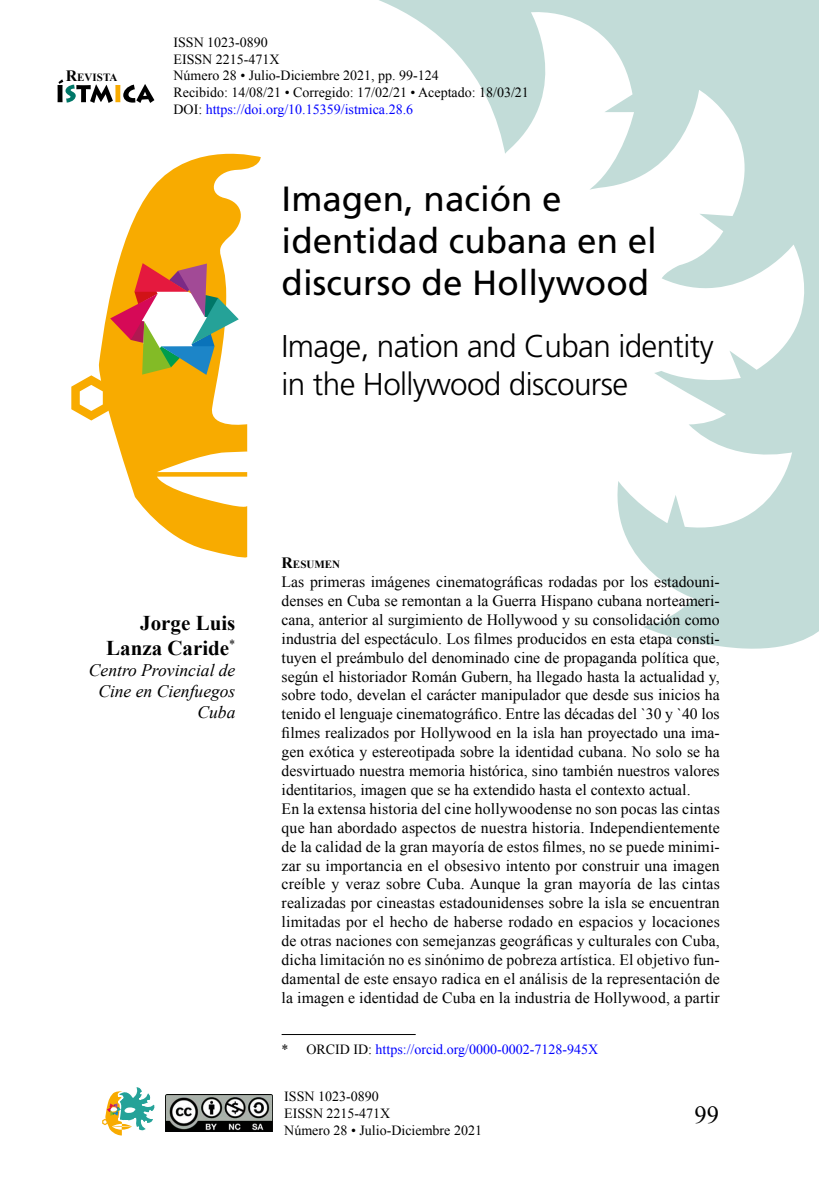
<style>
.page{position:relative;width:819px;height:1197px;background:#fff}
.page>*{position:absolute;margin:0;border:0;box-sizing:border-box;transform-origin:0 0}
.t1{font:35px/42px "Frutiger";color:#000}
.t2{font:300 31.5px/37.8px "Frutiger";letter-spacing:-.02em;color:#000}
.t3{font:24.5px "Times New Roman";color:#000}
.t4{font:700 21px/25.2px "Times New Roman";color:#000;text-align:right}
.t5{font:italic 17.5px/21px "Times New Roman";color:#000;text-align:right}
.t6{font:15.75px/18.9px "Times New Roman";color:#000}
.t7{font:14px/16.8px "Times New Roman";color:#000}
.t8{font:14px "Times New Roman";color:#00f}
.t9{font:700 11.03px "Times New Roman";color:#000}
.s1{font-size:15.75px}
.s2{font-style:inherit}
.s3{color:#00f}
.s4{color:#000}
</style>
<div class="page">
<svg style="left:102px;top:1087px;width:64px;height:49px"></svg>
<img style="left:166px;top:1094px;width:106px;height:38px">
<svg style="left:388px;top:4px;width:431px;height:645px"></svg>
<svg style="left:58px;top:79px;width:96px;height:24px"></svg>
<svg style="left:111px;top:153px;width:150px;height:405px"></svg>
<svg style="left:71px;top:263px;width:168px;height:158px"></svg>
<hr style="left:282px;top:1034px;width:134px;height:1px;background:#000">
<p class="t9" style="left:66px;top:69px;width:53px"><span class="s1">R</span>EVISTA</p>
<p class="t7" style="left:173px;top:34px;width:357px">ISSN 1023-0890<br>EISSN 2215-471X<br><span class="s2">N</span>úmero <span class="s2">28 •</span> Julio-Diciembre 2021, pp. 99-124<br>Recibido: 14/08/21 • Corregido: 17/02/21 • Aceptado: 18/03/21<br>DOI: <span class="s3">https://doi.org/10.15359/istmica.28.6</span></p>
<h1 class="t1" style="left:282px;top:177px;width:377px">Imagen, nación e identidad cubana en el discurso de Hollywood</h1>
<h2 class="t2" style="left:282px;top:328px;width:434px">Image, nation and Cuban identity in the Hollywood discourse</h2>
<h3 class="t4" style="left:106px;top:610px;width:131px">Jorge Luis<br>Lanza Caride<sup>*</sup></h3>
<p class="t5" style="left:89px;top:660px;width:148px">Centro Provincial de<br>Cine en Cienfuegos<br>Cuba</p>
<p class="t9" style="left:282px;top:557px;width:60px"><span class="s1">R</span>ESUMEN</p>
<p class="t6" style="left:282px;top:572px;width:440px">Las primeras imágenes cinematográficas rodadas por los estadouni&shy;denses en Cuba se remontan a la Guerra Hispano cubana norteameri&shy;cana, anterior al surgimiento de Hollywood y su consolidación como industria del espectáculo. Los filmes producidos en esta etapa consti&shy;tuyen el preámbulo del denominado cine de propaganda política que, según el historiador Román Gubern, ha llegado hasta la actualidad y, sobre todo, develan el carácter manipulador que desde sus inicios ha tenido el lenguaje cinematográfico. Entre las décadas del `30 y `40 los filmes realizados por Hollywood en la isla han proyectado una ima&shy;gen exótica y estereotipada sobre la identidad cubana. No solo se ha desvirtuado nuestra memoria histórica, sino también nuestros valores identitarios, imagen que se ha extendido hasta el contexto actual.<br>En la extensa historia del cine hollywoodense no son pocas las cintas que han abordado aspectos de nuestra historia. Independientemente de la calidad de la gran mayoría de estos filmes, no se puede minimi&shy;zar su importancia en el obsesivo intento por construir una imagen creíble y veraz sobre Cuba. Aunque la gran mayoría de las cintas realizadas por cineastas estadounidenses sobre la isla se encuentran limitadas por el hecho de haberse rodado en espacios y locaciones de otras naciones con semejanzas geográficas y culturales con Cuba, dicha limitación no es sinónimo de pobreza artística. El objetivo fun&shy;damental de este ensayo radica en el análisis de la representación de la imagen e identidad de Cuba en la industria de Hollywood, a partir</p>
<p class="t8" style="left:282px;top:1040px;width:318px"><span class="s4">* ORCID ID:</span> https://orcid.org/0000-0002-7128-945X</p>
<p class="t7" style="left:284px;top:1088px;width:199px">ISSN 1023-0890<br>EISSN 2215-471X<br>Número 28 • Julio-Diciembre 2021</p>
<h3 class="t3" style="left:694px;top:1098px;width:26px">99</h3>
</div>
